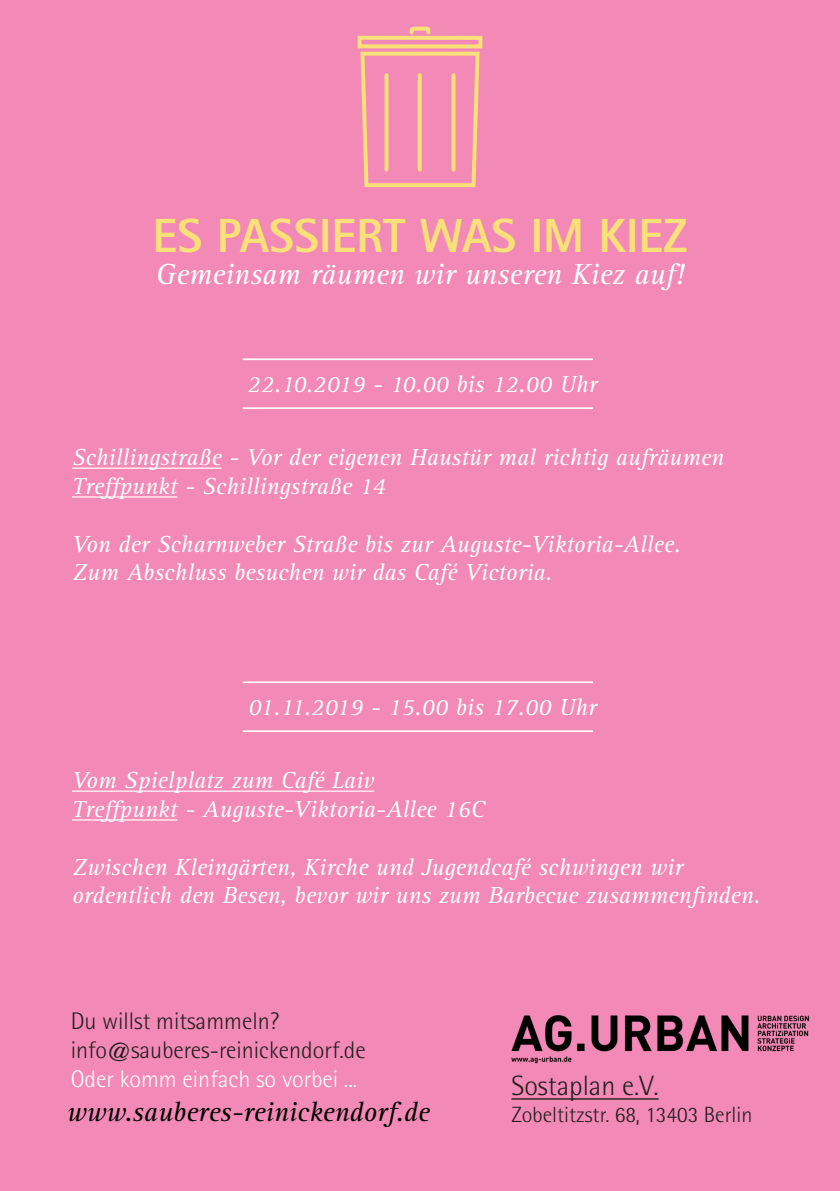
<style>
.page{position:relative;width:840px;height:1191px;background:#fff}
.page>*{position:absolute;margin:0;border:0;box-sizing:border-box;transform-origin:0 0}
.t1{font:800 48px "Rotis Sans Serif Std";color:#fae078}
.t2{font:italic 30px "Rotis Serif Std";color:#fff}
.t3{font:italic 28px "Rotis Serif Std";color:#000}
.t4{font:300 28px "Rotis Semi Sans Std";color:#231f20}
.t5{font:italic 24px/28.8px "Rotis Serif Std";color:#fff}
.t6{font:300 24px "Rotis Semi Sans Std";color:#231f20}
.t7{font:300 24px "Rotis Semi Sans Std";color:#fff}
.t8{font:300 22px "Rotis Semi Sans Std";color:#231f20}
</style>
<div class="page">
<div style="left:0;top:0;width:839px;height:1191px;background:#f289b6"></div>
<hr style="left:72px;top:790px;width:302px;height:1px;background:#fff">
<hr style="left:72px;top:819px;width:105px;height:1px;background:#fff">
<hr style="left:72px;top:467px;width:149px;height:2px;background:#fff">
<hr style="left:72px;top:496px;width:105px;height:1px;background:#fff">
<svg style="left:360px;top:51px;width:120px;height:137px"></svg>
<svg style="left:384px;top:75px;width:4px;height:95px"></svg>
<svg style="left:417px;top:75px;width:4px;height:95px"></svg>
<svg style="left:451px;top:75px;width:4px;height:95px"></svg>
<div style="left:357px;top:36px;width:125px;height:12px;border:4px solid #fae078"></div>
<svg style="left:407px;top:26px;width:25px;height:10px"></svg>
<hr style="left:242px;top:681px;width:350px;height:2px;background:#fff">
<hr style="left:242px;top:730px;width:350px;height:2px;background:#fff">
<hr style="left:242px;top:358px;width:350px;height:2px;background:#fff">
<hr style="left:242px;top:407px;width:350px;height:2px;background:#fff">
<img style="left:511px;top:1015px;width:299px;height:48px">
<hr style="left:511px;top:1098px;width:147px;height:1px;background:#231f20">
<p class="t1" style="left:152px;top:206px;width:536px">ES PASSIERT WAS IM KIEZ</p>
<p class="t2" style="left:155px;top:257px;width:530px">Gemeinsam räumen wir unseren Kiez auf!</p>
<p class="t5" style="left:247px;top:370px;width:351px">22.10.2019 - 10.00 bis 12.00 Uhr</p>
<p class="t5" style="left:72px;top:443px;width:653px">Schillingstraße - Vor der eigenen Haustür mal richtig aufräumen</p>
<p class="t5" style="left:72px;top:472px;width:315px">Treffpunkt - Schillingstraße 14</p>
<p class="t5" style="left:72px;top:530px;width:609px">Von der Scharnweber Straße bis zur Auguste-Viktoria-Allee.</p>
<p class="t5" style="left:72px;top:559px;width:481px">Zum Abschluss besuchen wir das Café Victoria.</p>
<p class="t5" style="left:248px;top:693px;width:350px">01.11.2019 - 15.00 bis 17.00 Uhr</p>
<p class="t5" style="left:72px;top:766px;width:303px">Vom Spielplatz zum Café Laiv</p>
<p class="t5" style="left:72px;top:795px;width:414px">Treffpunkt - Auguste-Viktoria-Allee 16C</p>
<p class="t5" style="left:72px;top:853px;width:689px">Zwischen Kleingärten, Kirche und Jugendcafé schwingen wir ordentlich den Besen, bevor wir uns zum Barbecue zusammenfinden.</p>
<p class="t6" style="left:71px;top:1007px;width:210px">Du willst mitsammeln?</p>
<p class="t6" style="left:71px;top:1036px;width:296px">info@sauberes-reinickendorf.de</p>
<p class="t7" style="left:71px;top:1065px;width:288px">Oder komm einfach so vorbei ...</p>
<p class="t3" style="left:67px;top:1096px;width:364px">www.sauberes-reinickendorf.de</p>
<p class="t4" style="left:511px;top:1070px;width:149px">Sostaplan e.V.</p>
<p class="t8" style="left:511px;top:1101px;width:242px">Zobeltitzstr. 68, 13403 Berlin</p>
</div>
